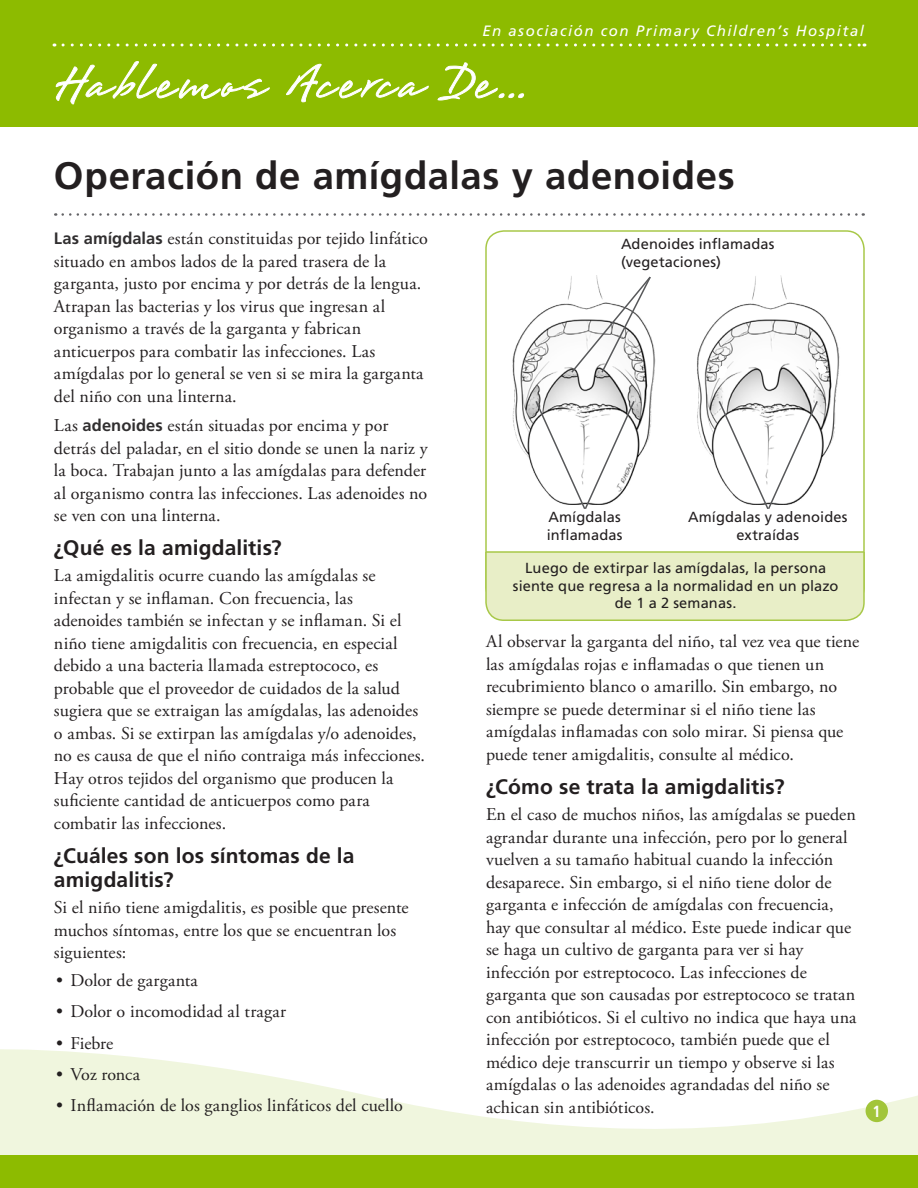
<style>
.page{position:relative;width:918px;height:1188px;background:#fff}
.page>*{position:absolute;margin:0;border:0;box-sizing:border-box;transform-origin:0 0}
.t1{font:60px "Brisa";letter-spacing:.055em;color:#fff}
.Title__h1{font:700 38.25px "Frutiger LT Std";letter-spacing:.015em;color:#231f20}
.Level_1__h2{font:700 21px/24px "Frutiger LT Std";letter-spacing:.005em;color:#231f20}
.Main__p{font:18px/22.5px "Adobe Garamond Pro";letter-spacing:.005em;color:#231f20}
.Page_number{font:700 condensed 16.2px "Frutiger LT Std";color:#fff}
.t2{font:italic 15px "Frutiger LT Std";letter-spacing:.1em;color:#fff}
.Illustration_labels{font:14.7px/17.5px "Frutiger LT Std";letter-spacing:.01em;color:#231f20;text-align:center}
.s1{font-family:"Frutiger LT Std";font-weight:700;font-size:16.5px;color:#312f30}
</style>
<div class="page">
<svg style="left:0;top:1049px;width:918px;height:107px;fill:#f0f6de"></svg>
<div style="left:0;top:0;width:918px;height:127px;background:#8dbb00"></div>
<svg style="left:55px;top:61px;width:215px;height:44px"></svg>
<svg style="left:286px;top:64px;width:143px;height:39px"></svg>
<svg style="left:437px;top:62px;width:87px;height:39px"></svg>
<svg style="left:63px;top:44px;width:802px;height:2px"></svg>
<div style="left:866px;top:1100px;width:22px;height:22px;background:#a2c53a;border-radius:50%"></div>
<div style="left:0;top:1156px;width:918px;height:32px;background:#8dbb00"></div>
<svg style="left:63px;top:213px;width:801px;height:3px"></svg>
<div style="left:485px;top:230px;width:380px;height:376px;border:2px solid #a8c848;border-radius:18px"></div>
<div style="left:485px;top:550px;width:380px;height:71px;background:#e8eec7"></div>
<hr style="left:486px;top:551px;width:378px;height:2px;background:#a8c848">
<img style="left:513px;top:276px;width:327px;height:193px">
<div style="left:719px;top:366px;width:8px;height:8px;background:#fff;border-radius:50%"></div>
<div style="left:815px;top:361px;width:9px;height:8px;background:#fff;border-radius:50%"></div>
<div style="left:818px;top:366px;width:8px;height:8px;background:#fff;border-radius:50%"></div>
<div style="left:717px;top:371px;width:9px;height:7px;background:#fff;border-radius:50%"></div>
<svg style="left:570px;top:275px;width:82px;height:99px"></svg>
<svg style="left:531px;top:399px;width:110px;height:110px"></svg>
<svg style="left:717px;top:399px;width:102px;height:110px"></svg>
<p class="t2" style="left:482px;top:22px;width:383px">En asociación con Primary Children’s Hospital</p>
<h1 class="t1" style="left:54px;top:53px;width:474px">Hablemos Acerca De...</h1>
<p class="Title__h1" style="left:54px;top:154px;width:682px">Operación de amígdalas y adenoides</p>
<p class="Main__p" style="left:54px;top:228px;width:376px"><span class="s1">Las amígdalas</span> están constituidas por tejido linfático situado en ambos lados de la pared trasera de la garganta, justo por encima y por detrás de la lengua.<br>Atrapan las bacterias y los virus que ingresan al organismo a través de la garganta y fabrican anticuerpos para combatir las infecciones. Las amígdalas por lo general se ven si se mira la garganta del niño con una linterna.</p>
<p class="Main__p" style="left:54px;top:415px;width:375px">Las <span class="s1">adenoides</span> están situadas por encima y por detrás del paladar, en el sitio donde se unen la nariz y la boca. Trabajan junto a las amígdalas para defender al organismo contra las infecciones. Las adenoides no se ven con una linterna.</p>
<p class="Level_1__h2" style="left:54px;top:536px;width:229px">¿Qué es la amigdalitis?</p>
<p class="Main__p" style="left:54px;top:565px;width:373px">La amigdalitis ocurre cuando las amígdalas se infectan y se inflaman. Con frecuencia, las adenoides también se infectan y se inflaman. Si el niño tiene amigdalitis con frecuencia, en especial debido a una bacteria llamada estreptococo, es probable que el proveedor de cuidados de la salud sugiera que se extraigan las amígdalas, las adenoides o ambas. Si se extirpan las amígdalas y/o adenoides, no es causa de que el niño contraiga más infecciones.<br>Hay otros tejidos del organismo que producen la suficiente cantidad de anticuerpos como para combatir las infecciones.</p>
<p class="Level_1__h2" style="left:54px;top:844px;width:302px">¿Cuáles son los síntomas de la amigdalitis?</p>
<p class="Main__p" style="left:54px;top:897px;width:356px">Si el niño tiene amigdalitis, es posible que presente muchos síntomas, entre los que se encuentran los siguientes:</p>
<p class="Main__p" style="left:56px;top:970px;width:143px">• Dolor de garganta</p>
<p class="Main__p" style="left:56px;top:1001px;width:232px">• Dolor o incomodidad al tragar</p>
<p class="Main__p" style="left:56px;top:1032px;width:59px">• Fiebre</p>
<p class="Main__p" style="left:56px;top:1064px;width:85px">• Voz ronca</p>
<p class="Main__p" style="left:56px;top:1095px;width:348px">• Inflamación de los ganglios linfáticos del cuello</p>
<p class="Illustration_labels" style="left:621px;top:235px;width:155px;text-align:left">Adenoides inflamadas (vegetaciones)</p>
<p class="Illustration_labels" style="left:547px;top:509px;width:77px;text-align:left">Amígdalas inflamadas</p>
<p class="Illustration_labels" style="left:688px;top:509px;width:161px">Amígdalas y adenoides extraídas</p>
<p class="Illustration_labels" style="left:513px;top:559px;width:327px">Luego de extirpar las amígdalas, la persona siente que regresa a la normalidad en un plazo de 1 a 2 semanas.</p>
<p class="Main__p" style="left:486px;top:631px;width:375px">Al observar la garganta del niño, tal vez vea que tiene las amígdalas rojas e inflamadas o que tienen un recubrimiento blanco o amarillo. Sin embargo, no siempre se puede determinar si el niño tiene las amígdalas inflamadas con solo mirar. Si piensa que puede tener amigdalitis, consulte al médico.</p>
<p class="Level_1__h2" style="left:486px;top:775px;width:300px">¿Cómo se trata la amigdalitis?</p>
<p class="Main__p" style="left:486px;top:804px;width:372px">En el caso de muchos niños, las amígdalas se pueden agrandar durante una infección, pero por lo general vuelven a su tamaño habitual cuando la infección desaparece. Sin embargo, si el niño tiene dolor de garganta e infección de amígdalas con frecuencia, hay que consultar al médico. Este puede indicar que se haga un cultivo de garganta para ver si hay infección por estreptococo. Las infecciones de garganta que son causadas por estreptococo se tratan con antibióticos. Si el cultivo no indica que haya una infección por estreptococo, también puede que el médico deje transcurrir un tiempo y observe si las amígdalas o las adenoides agrandadas del niño se achican sin antibióticos.</p>
<p class="Page_number" style="left:873px;top:1101px;width:10px">1</p>
</div>
